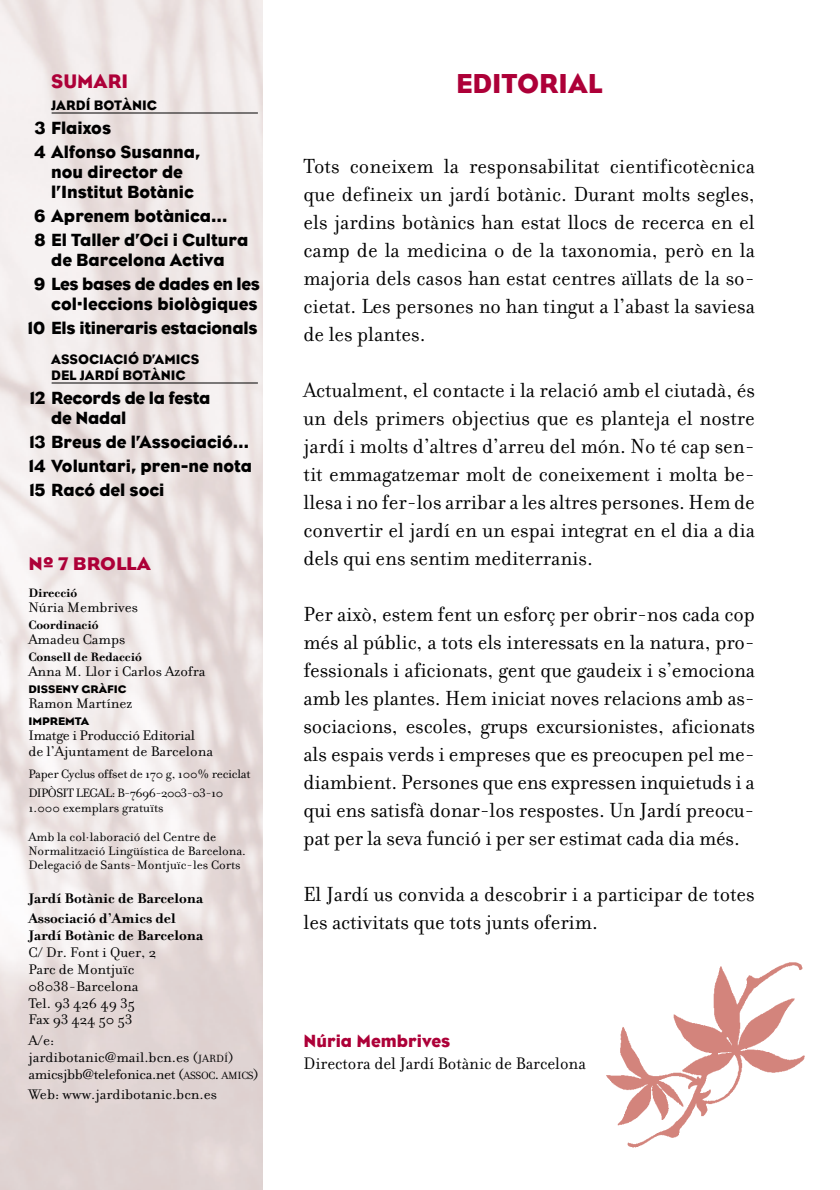
<style>
.page{position:relative;width:840px;height:1190px;background:#fff}
.page>*{position:absolute;margin:0;border:0;box-sizing:border-box;transform-origin:0 0}
.t1{font:28px "Eagle";color:#ad0038}
.t2{font:22px/28px "Filosofia";color:#000;text-align:justify}
.t3{font:20px "Eagle";color:#ad0038}
.t4{font:18.8px "Eagle";color:#ad0038;scale:1.07 1}
.t5{font:18px/24px "Eagle";color:#000}
.t6{font:18px/24px "Eagle";letter-spacing:-.02em;color:#000}
.t7{font:18px "Filosofia";color:#000}
.t8{font:18px "Eagle";color:#ad0038}
.t9{font:15px/16.8px "Filosofia";color:#000;scale:1.07 1}
.t10{font:15px/16.8px "Filosofia";letter-spacing:-.02em;color:#000;scale:1.07 1}
.t11{font:700 15px/20.6px "Filosofia";color:#000;scale:1.07 1}
.t12{font:14px/16px "Eagle";color:#000}
.t13{font:13.2px/18.8px "Filosofia";color:#000;scale:1.07 1}
.t14{font:700 13.2px "Filosofia";color:#000;scale:1.07 1}
.t15{font:11.2px "Eagle";color:#000;scale:1.07 1}
.s1{font-size:11.2px}
</style>
<div class="page">
<hr style="left:52px;top:112px;width:206px;height:2px;background:#000">
<hr style="left:52px;top:382px;width:206px;height:2px;background:#000">
<img style="left:606px;top:962px;width:199px;height:186px">
<p class="t3" style="left:51px;top:76px;width:79px">SUMARI</p>
<p class="t12" style="left:51px;top:99px;width:107px">JARDÍ BOTÀNIC</p>
<p class="t5" style="left:34px;top:118px;width:167px">3 Flaixos<br>4 Alfonso Susanna,</p>
<p class="t5" style="left:51px;top:164px;width:144px;line-height:20px">nou director de l’Institut Botànic</p>
<p class="t5" style="left:34px;top:206px;width:216px">6 Aprenem botànica…<br>8 El Taller d’Oci i Cultura</p>
<p class="t6" style="left:34px;top:250px;width:227px;text-indent:17px">de Barcelona Activa<br>9 Les bases de dades en les</p>
<p class="t5" style="left:27px;top:294px;width:232px;text-align:right">col·leccions biològiques<br>10 Els itineraris estacionals</p>
<p class="t12" style="left:51px;top:353px;width:149px">ASSOCIACIÓ D’AMICS<br>DEL JARDÍ BOTÀNIC</p>
<p class="t5" style="left:51px;top:390px;width:161px;line-height:20px;text-indent:-22px">12 Records de la festa de Nadal</p>
<p class="t5" style="left:28px;top:432px;width:225px">13 Breus de l’Associació…<br>14 Voluntari, pren-ne nota<br>15 Racó del soci</p>
<p class="t4" style="left:28px;top:559px;width:116px">Nº 7 BROLLA</p>
<p class="t14" style="left:28px;top:587px;width:47px">Direcció</p>
<p class="t9" style="left:28px;top:601px;width:104px">Núria Membrives</p>
<p class="t14" style="left:28px;top:620px;width:67px">Coordinació</p>
<p class="t9" style="left:28px;top:633px;width:92px">Amadeu Camps</p>
<p class="t14" style="left:28px;top:652px;width:108px">Consell de Redacció</p>
<p class="t9" style="left:28px;top:665px;width:167px">Anna M. Llor i Carlos Azofra</p>
<p class="t15" style="left:28px;top:686px;width:93px">DISSENY GRÀFIC</p>
<p class="t9" style="left:28px;top:697px;width:99px">Ramon Martínez</p>
<p class="t15" style="left:28px;top:718px;width:59px">IMPREMTA</p>
<p class="t10" style="left:28px;top:729px;width:174px;line-height:16px">Imatge i Producció Editorial de l’Ajuntament de Barcelona</p>
<p class="t13" style="left:28px;top:766px;width:209px">Paper Cyclus offset de 170 g, 100% reciclat<br>DIPÒSIT LEGAL: B-7696-2003-03-10</p>
<p class="t13" style="left:28px;top:795px;width:177px;line-height:29px">1.000 exemplars gratuïts<br>Amb la col·laboració del Centre de</p>
<p class="t13" style="left:28px;top:846px;width:205px;line-height:14px">Normalització Lingüística de Barcelona.<br>Delegació de Sants-Montjuïc-les Corts</p>
<p class="t11" style="left:28px;top:890px;width:165px">Jardí Botànic de Barcelona<br>Associació d’Amics del</p>
<p class="t11" style="left:28px;top:927px;width:165px">Jardí Botànic de Barcelona</p>
<p class="t9" style="left:28px;top:946px;width:121px">C/ Dr. Font i Quer, 2<br>Parc de Montjuïc<br>08038-Barcelona<br>Tel. 93 426 49 35<br>Fax 93 424 50 53</p>
<p class="t10" style="left:28px;top:1034px;width:217px">A/e:<br>jardibotanic@mail.bcn.es (<span class="s1">JARDÍ</span>) amicsjbb@telefonica.net (<span class="s1">ASSOC</span>. <span class="s1">AMICS</span>)</p>
<p class="t9" style="left:28px;top:1088px;width:178px">Web: www.jardibotanic.bcn.es</p>
<p class="t1" style="left:456px;top:76px;width:148px">EDITORIAL</p>
<p class="t2" style="left:304px;top:155px;width:453px">Tots coneixem la responsabilitat cientificotècnica que defineix un jardí botànic. Durant molts segles, els jardins botànics han estat llocs de recerca en el camp de la medicina o de la taxonomia, però en la majoria dels casos han estat centres aïllats de la so&shy;cietat. Les persones no han tingut a l’abast la saviesa de les plantes.</p>
<p class="t2" style="left:304px;top:379px;width:453px">Actualment, el contacte i la relació amb el ciutadà, és un dels primers objectius que es planteja el nostre jardí i molts d’altres d’arreu del món. No té cap sen&shy;tit emmagatzemar molt de coneixement i molta be&shy;llesa i no fer-los arribar a les altres persones. Hem de convertir el jardí en un espai integrat en el dia a dia dels qui ens sentim mediterranis.</p>
<p class="t2" style="left:304px;top:603px;width:453px">Per això, estem fent un esforç per obrir-nos cada cop més al públic, a tots els interessats en la natura, pro&shy;fessionals i aficionats, gent que gaudeix i s’emociona amb les plantes. Hem iniciat noves relacions amb as&shy;sociacions, escoles, grups excursionistes, aficionats als espais verds i empreses que es preocupen pel me&shy;diambient. Persones que ens expressen inquietuds i a qui ens satisfà donar-los respostes. Un Jardí preocu&shy;pat per la seva funció i per ser estimat cada dia més.</p>
<p class="t2" style="left:304px;top:883px;width:453px">El Jardí us convida a descobrir i a participar de totes les activitats que tots junts oferim.</p>
<p class="t8" style="left:304px;top:1036px;width:148px">Núria Membrives</p>
<p class="t7" style="left:304px;top:1056px;width:284px">Directora del Jardí Botànic de Barcelona</p>
</div>
